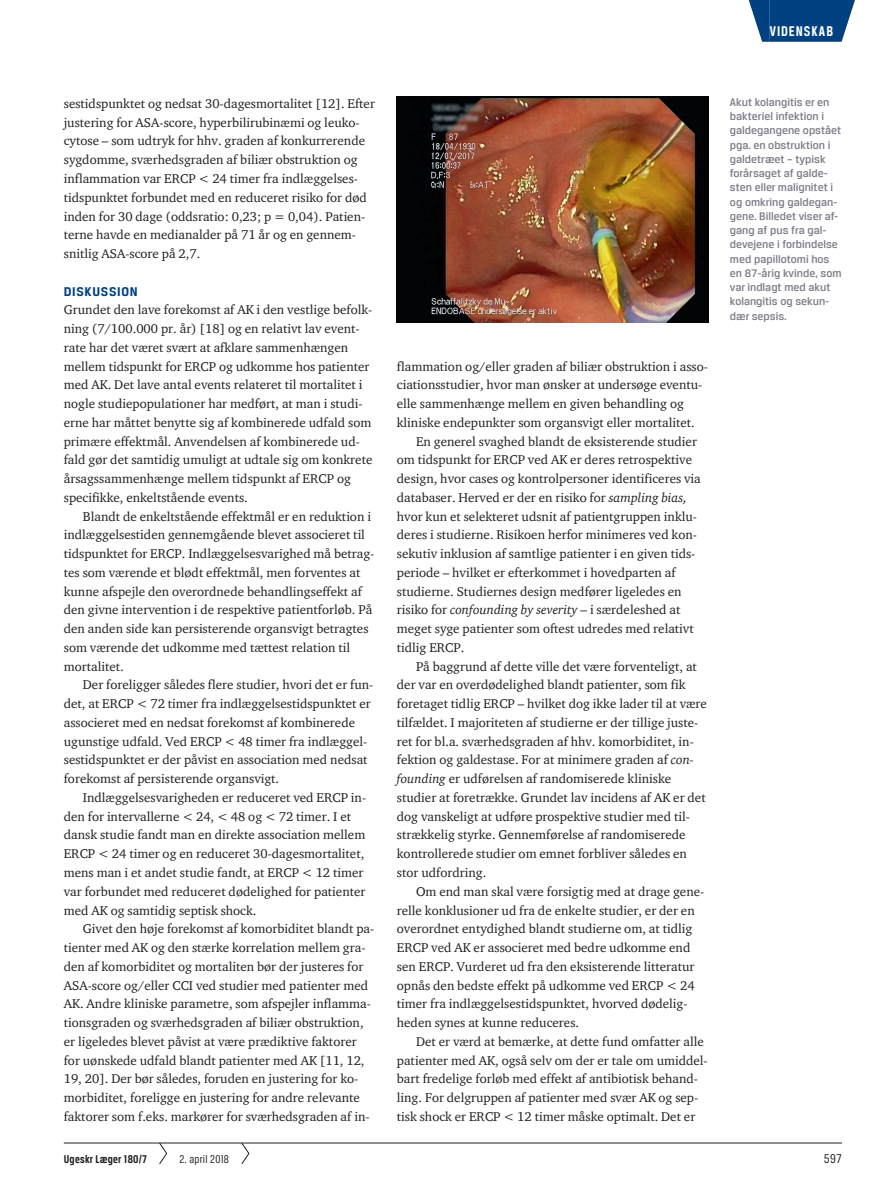
<style>
.page{position:relative;width:893px;height:1191px;background:#fff}
.page>*{position:absolute;margin:0;border:0;box-sizing:border-box;transform-origin:0 0}
.t1{font:700 15px "Breuer Condensed";letter-spacing:.065em;color:#fff}
.t2{font:700 13.5px "Breuer Text";letter-spacing:.05em;color:#014081}
.t3{font:13.5px "Breuer Condensed";color:#231f20}
.t4{font:13.05px/18.8px "ITC Charter Com";color:#231f20}
.t5{font:700 12px "Breuer Condensed";letter-spacing:.02em;color:#231f20}
.t6{font:12px "Breuer Condensed";letter-spacing:.02em;color:#231f20}
.t7{font:500 11.7px/14.2px "Breuer Text";color:#7d7e88}
.s1{font-style:italic}
</style>
<div class="page">
<hr style="left:64px;top:1142px;width:778px;height:1px;background:#231f20">
<div style="left:770px;top:0;width:64px;height:42px;background:#014081"></div>
<svg style="left:749px;top:0;width:21px;height:42px"></svg>
<svg style="left:834px;top:0;width:21px;height:42px"></svg>
<svg style="left:159px;top:1142px;width:8px;height:22px"></svg>
<svg style="left:241px;top:1142px;width:9px;height:22px"></svg>
<img style="left:397px;top:97px;width:312px;height:225px">
<p class="t1" style="left:770px;top:23px;width:65px">Videnskab</p>
<p class="t4" style="left:64px;top:94px;width:313px">sestidspunktet og nedsat 30-dagesmortalitet [12]. Efter justering for ASA-score, hyperbilirubinæmi og leuko&shy;cytose – som udtryk for hhv. graden af konkurrerende sygdomme, sværhedsgraden af biliær obstruktion og inflammation var ERCP &lt; 24 timer fra indlæggelses&shy;tidspunktet forbundet med en reduceret risiko for død inden for 30 dage (oddsratio: 0,23; p = 0,04). Patien&shy;terne havde en medianalder på 71 år og en gennem&shy;snitlig ASA-score på 2,7.</p>
<p class="t2" style="left:64px;top:283px;width:75px">DISKUSSION</p>
<p class="t4" style="left:64px;top:300px;width:310px">Grundet den lave forekomst af AK i den vestlige befolk&shy;ning (7/100.000 pr. år) [18] og en relativt lav event&shy;rate har det været svært at afklare sammenhængen mellem tidspunkt for ERCP og udkomme hos patienter med AK. Det lave antal events relateret til mortalitet i nogle studiepopulationer har medført, at man i studi&shy;erne har måttet benytte sig af kombinerede udfald som primære effektmål. Anvendelsen af kombinerede ud&shy;fald gør det samtidig umuligt at udtale sig om konkrete årsagssammenhænge mellem tidspunkt af ERCP og specifikke, enkeltstående events.</p>
<p class="t4" style="left:64px;top:506px;width:312px;text-indent:19px">Blandt de enkeltstående effektmål er en reduktion i indlæggelsestiden gennemgående blevet associeret til tidspunktet for ERCP. Indlæggelsesvarighed må betrag&shy;tes som værende et blødt effektmål, men forventes at kunne afspejle den overordnede behandlingseffekt af den givne intervention i de respektive patientforløb. På den anden side kan persisterende organsvigt betragtes som værende det udkomme med tættest relation til mortalitet.</p>
<p class="t4" style="left:64px;top:675px;width:311px;text-indent:19px">Der foreligger således flere studier, hvori det er fun&shy;det, at ERCP &lt; 72 timer fra indlæggelsestidspunktet er associeret med en nedsat forekomst af kombinerede ugunstige udfald. Ved ERCP &lt; 48 timer fra indlæggel&shy;sestidspunktet er der påvist en association med nedsat forekomst af persisterende organsvigt.</p>
<p class="t4" style="left:64px;top:788px;width:304px;text-indent:19px">Indlæggelsesvarigheden er reduceret ved ERCP in&shy;den for intervallerne &lt; 24, &lt; 48 og &lt; 72 timer. I et dansk studie fandt man en direkte association mellem ERCP &lt; 24 timer og en reduceret 30-dagesmortalitet, mens man i et andet studie fandt, at ERCP &lt; 12 timer var forbundet med reduceret dødelighed for patienter med AK og samtidig septisk shock.</p>
<p class="t4" style="left:64px;top:919px;width:312px;text-indent:19px">Givet den høje forekomst af komorbiditet blandt pa&shy;tienter med AK og den stærke korrelation mellem gra&shy;den af komorbiditet og mortaliten bør der justeres for ASA-score og/eller CCI ved studier med patienter med AK. Andre kliniske parametre, som afspejler inflamma&shy;tionsgraden og sværhedsgraden af biliær obstruktion, er ligeledes blevet påvist at være prædiktive faktorer for uønskede udfald blandt patienter med AK [11, 12, 19, 20]. Der bør således, foruden en justering for ko&shy;morbiditet, foreligge en justering for andre relevante faktorer som f.eks. markører for sværhedsgraden af in-</p>
<p class="t5" style="left:64px;top:1152px;width:85px">Ugeskr Læger 180/7</p>
<p class="t6" style="left:179px;top:1152px;width:51px">2. april 2018</p>
<p class="t4" style="left:397px;top:356px;width:313px">flammation og/eller graden af biliær obstruktion i asso&shy;ciationsstudier, hvor man ønsker at undersøge eventu&shy;elle sammenhænge mellem en given behandling og kliniske endepunkter som organsvigt eller mortalitet.</p>
<p class="t4" style="left:397px;top:431px;width:305px;text-indent:19px">En generel svaghed blandt de eksisterende studier om tidspunkt for ERCP ved AK er deres retrospektive design, hvor cases og kontrolpersoner identificeres via databaser. Herved er der en risiko for <span class="s1">sampling bias, </span>hvor kun et selekteret udsnit af patientgruppen inklu&shy;deres i studierne. Risikoen herfor minimeres ved kon&shy;sekutiv inklusion af samtlige patienter i en given tids&shy;periode – hvilket er efterkommet i hovedparten af studierne. Studiernes design medfører ligeledes en risiko for <span class="s1">confounding by severity</span> – i særdeleshed at meget syge patienter som oftest udredes med relativt tidlig ERCP.</p>
<p class="t4" style="left:397px;top:656px;width:312px;text-indent:19px">På baggrund af dette ville det være forventeligt, at der var en overdødelighed blandt patienter, som fik foretaget tidlig ERCP – hvilket dog ikke lader til at være tilfældet. I majoriteten af studierne er der tillige juste&shy;ret for bl.a. sværhedsgraden af hhv. komorbiditet, in&shy;fektion og galdestase. For at minimere graden af <span class="s1">con&shy;founding</span> er udførelsen af randomiserede kliniske studier at foretrække. Grundet lav incidens af AK er det dog vanskeligt at udføre prospektive studier med til&shy;strækkelig styrke. Gennemførelse af randomiserede kontrollerede studier om emnet forbliver således en stor udfordring.</p>
<p class="t4" style="left:397px;top:881px;width:309px;text-indent:19px">Om end man skal være forsigtig med at drage gene&shy;relle konklusioner ud fra de enkelte studier, er der en overordnet entydighed blandt studierne om, at tidlig ERCP ved AK er associeret med bedre udkomme end sen ERCP. Vurderet ud fra den eksisterende litteratur opnås den bedste effekt på udkomme ved ERCP &lt; 24 timer fra indlæggelsestidspunktet, hvorved dødelig&shy;heden synes at kunne reduceres.</p>
<p class="t4" style="left:397px;top:1031px;width:312px;text-indent:19px">Det er værd at bemærke, at dette fund omfatter alle patienter med AK, også selv om der er tale om umiddel&shy;bart fredelige forløb med effekt af antibiotisk behand&shy;ling. For delgruppen af patienter med svær AK og sep&shy;tisk shock er ERCP &lt; 12 timer måske optimalt. Det er</p>
<p class="t7" style="left:730px;top:95px;width:113px">Akut kolangitis er en bakteriel infektion i galdegangene opstået pga. en obstruktion i galdetræet – typisk forårsaget af galde&shy;sten eller malignitet i og omkring galdegan&shy;gene. Billedet viser af&shy;gang af pus fra gal&shy;devejene i forbindelse med papillotomi hos en 87-årig kvinde, som var indlagt med akut kolangitis og sekun&shy;dær sepsis.</p>
<p class="t3" style="left:824px;top:1150px;width:20px">597</p>
</div>
